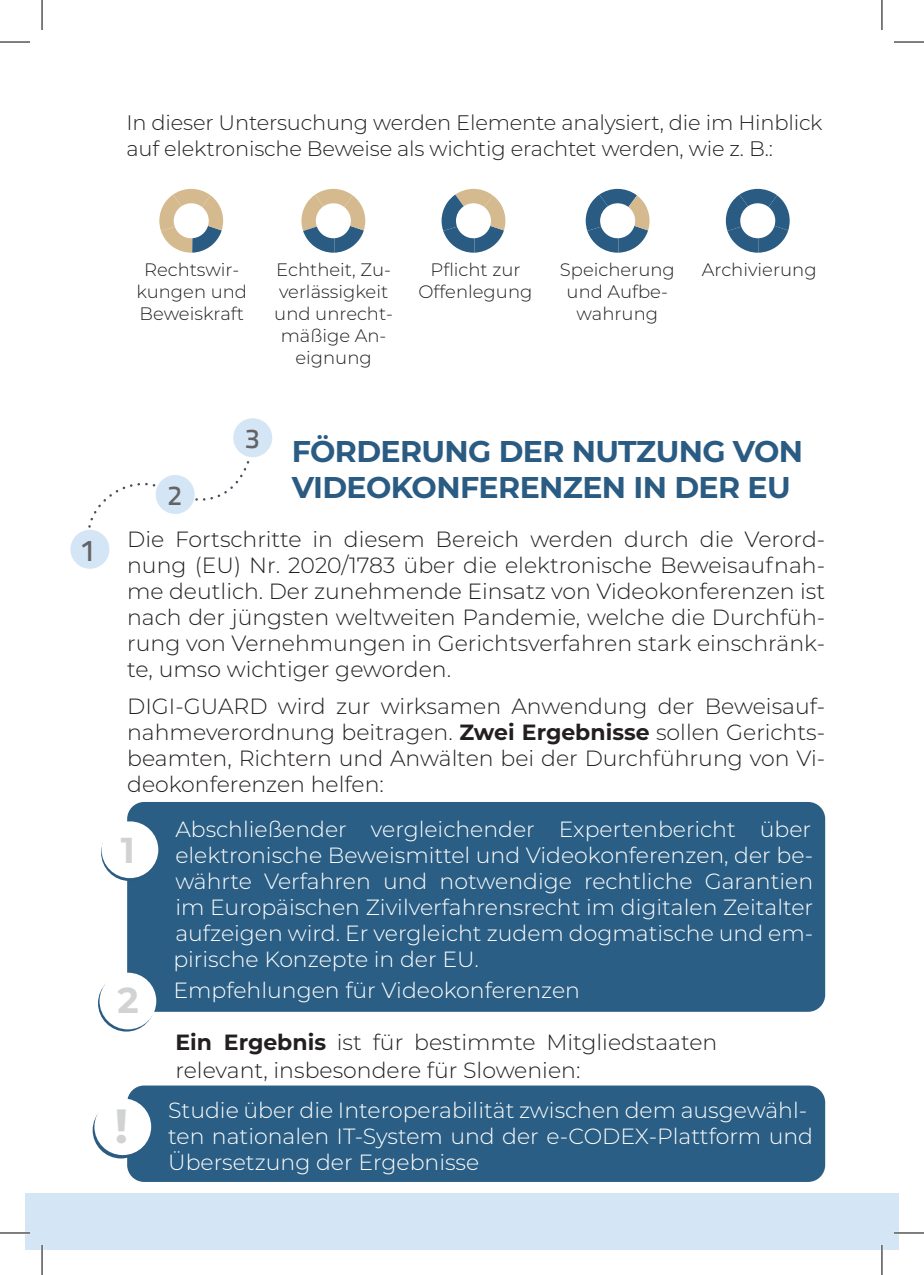
<style>
.page{position:relative;width:924px;height:1275px;background:#fff}
.page>*{position:absolute;margin:0;border:0;box-sizing:border-box;transform-origin:0 0}
.t1{font:700 48px "Montserrat";color:#d1d2d4}
.t2{font:700 36px "Montserrat";color:#d1d2d4}
.t3{font:500 30.2px "Titillium Text 22 L";color:#636366}
.t4{font:700 30px/36px "Montserrat";letter-spacing:-.02em;color:#2a5b82}
.t5{font:500 27.6px "Titillium Text 22 L";color:#636366}
.t6{font:300 22px/26px "Montserrat";color:#231f20;text-align:justify}
.t7{font:300 22px/26px "Montserrat";color:#fff;text-align:justify}
.t8{font:300 21px/26px "Montserrat";letter-spacing:-.01em;color:#231f20}
.t9{font:300 18px/22px "Montserrat";color:#231f20;text-align:center}
.s1{font-weight:700}
</style>
<div class="page">
<div style="left:25px;top:1193px;width:873px;height:57px;background:#d4e5f5"></div>
<svg style="left:159px;top:189px;width:64px;height:64px"></svg>
<svg style="left:301px;top:189px;width:64px;height:64px"></svg>
<svg style="left:725px;top:189px;width:64px;height:64px"></svg>
<svg style="left:585px;top:189px;width:64px;height:64px"></svg>
<svg style="left:441px;top:189px;width:64px;height:64px"></svg>
<div style="left:127px;top:802px;width:697px;height:209px;background:#2a5e84;border-radius:17px"></div>
<svg style="left:101px;top:824px;width:57px;height:57px"></svg>
<div style="left:101px;top:821px;width:57px;height:57px;background:#fff;border-radius:50%"></div>
<svg style="left:98px;top:975px;width:57px;height:56px"></svg>
<div style="left:99px;top:972px;width:57px;height:57px;background:#fff;border-radius:50%"></div>
<div style="left:127px;top:1085px;width:697px;height:97px;background:#2a5e84;border-radius:17px"></div>
<svg style="left:93px;top:1101px;width:56px;height:57px"></svg>
<div style="left:94px;top:1098px;width:57px;height:57px;background:#fff;border-radius:50%"></div>
<svg style="left:88px;top:482px;width:68px;height:50px"></svg>
<div style="left:70px;top:530px;width:39px;height:39px;background:#d4e5f5;border-radius:50%"></div>
<div style="left:155px;top:475px;width:39px;height:39px;background:#d4e5f5;border-radius:50%"></div>
<div style="left:233px;top:418px;width:39px;height:39px;background:#d4e5f5;border-radius:50%"></div>
<hr style="left:0;top:1231px;width:30px;height:3px;background:#fff">
<hr style="left:893px;top:1231px;width:30px;height:3px;background:#fff">
<hr style="left:41px;top:1245px;width:2px;height:30px;background:#fff">
<hr style="left:880px;top:1245px;width:2px;height:30px;background:#fff">
<hr style="left:0;top:42px;width:30px;height:1px;background:#000">
<hr style="left:893px;top:42px;width:30px;height:1px;background:#000">
<hr style="left:0;top:1232px;width:30px;height:1px;background:#000">
<hr style="left:893px;top:1232px;width:30px;height:1px;background:#000">
<hr style="left:42px;top:0;width:1px;height:30px;background:#000">
<hr style="left:42px;top:1245px;width:1px;height:30px;background:#000">
<hr style="left:881px;top:0;width:1px;height:30px;background:#000">
<hr style="left:881px;top:1245px;width:1px;height:30px;background:#000">
<svg style="left:182px;top:430px;width:76px;height:77px"></svg>
<p class="t8" style="left:126px;top:109px;width:697px">In dieser Untersuchung werden Elemente analysiert, die im Hinblick auf elektronische Beweise als wichtig erachtet werden, wie z. B.:</p>
<p class="t9" style="left:136px;top:258px;width:112px">Rechtswir&shy;kungen und<br>Beweiskraft</p>
<p class="t9" style="left:274px;top:258px;width:120px">Echtheit, Zu&shy;verlässigkeit und unrecht&shy;mäßige An&shy;eignung</p>
<p class="t9" style="left:418px;top:258px;width:115px">Pflicht zur<br>Offenlegung</p>
<p class="t9" style="left:559px;top:258px;width:116px">Speicherung und Aufbe&shy;wahrung</p>
<p class="t9" style="left:701px;top:258px;width:116px">Archivierung</p>
<h3 class="t3" style="left:80px;top:527px;width:18px">1</h3>
<h3 class="t4" style="left:291px;top:432px;width:512px">FÖRDERUNG DER NUTZUNG VON<br>VIDEOKONFERENZEN IN DER EU</h3>
<p class="t6" style="left:127px;top:525px;width:699px">Die Fortschritte in diesem Bereich werden durch die Verord&shy;nung (EU) Nr. 2020/1783 über die elektronische Beweisaufnah&shy;me deutlich. Der zunehmende Einsatz von Videokonferenzen ist nach der jüngsten weltweiten Pandemie, welche die Durchfüh&shy;rung von Vernehmungen in Gerichtsverfahren stark einschränk&shy;te, umso wichtiger geworden.</p>
<p class="t6" style="left:127px;top:692px;width:699px">DIGI-GUARD wird zur wirksamen Anwendung der Beweisauf&shy;nahmeverordnung beitragen. <span class="s1">Zwei Ergebnisse</span> sollen Gerichts&shy;beamten, Richtern und Anwälten bei der Durchführung von Vi&shy;deokonferenzen helfen:</p>
<p class="t7" style="left:173px;top:815px;width:641px">Abschließender vergleichender Expertenbericht über elektronische Beweismittel und Videokonferenzen, der be&shy;währte Verfahren und notwendige rechtliche Garantien im Europäischen Zivilverfahrensrecht im digitalen Zeitalter aufzeigen wird. Er vergleicht zudem dogmatische und em&shy;pirische Konzepte in der EU.</p>
<p class="t7" style="left:173px;top:977px;width:408px">Empfehlungen für Videokonferenzen</p>
<p class="t5" style="left:167px;top:474px;width:16px">2</p>
<h2 class="t2" style="left:121px;top:824px;width:16px">1</h2>
<h2 class="t2" style="left:117px;top:973px;width:23px">2</h2>
<h1 class="t1" style="left:114px;top:1091px;width:15px">!</h1>
<p class="t6" style="left:175px;top:1027px;width:543px;line-height:28px"><span class="s1">Ein Ergebnis</span> ist für bestimmte Mitgliedstaaten relevant, insbesondere für Slowenien:</p>
<p class="t7" style="left:168px;top:1096px;width:646px;text-align:left">Studie über die Interoperabilität zwischen dem ausgewähl&shy;ten nationalen IT-System und der e-CODEX-Plattform und<br>Übersetzung der Ergebnisse</p>
</div>
